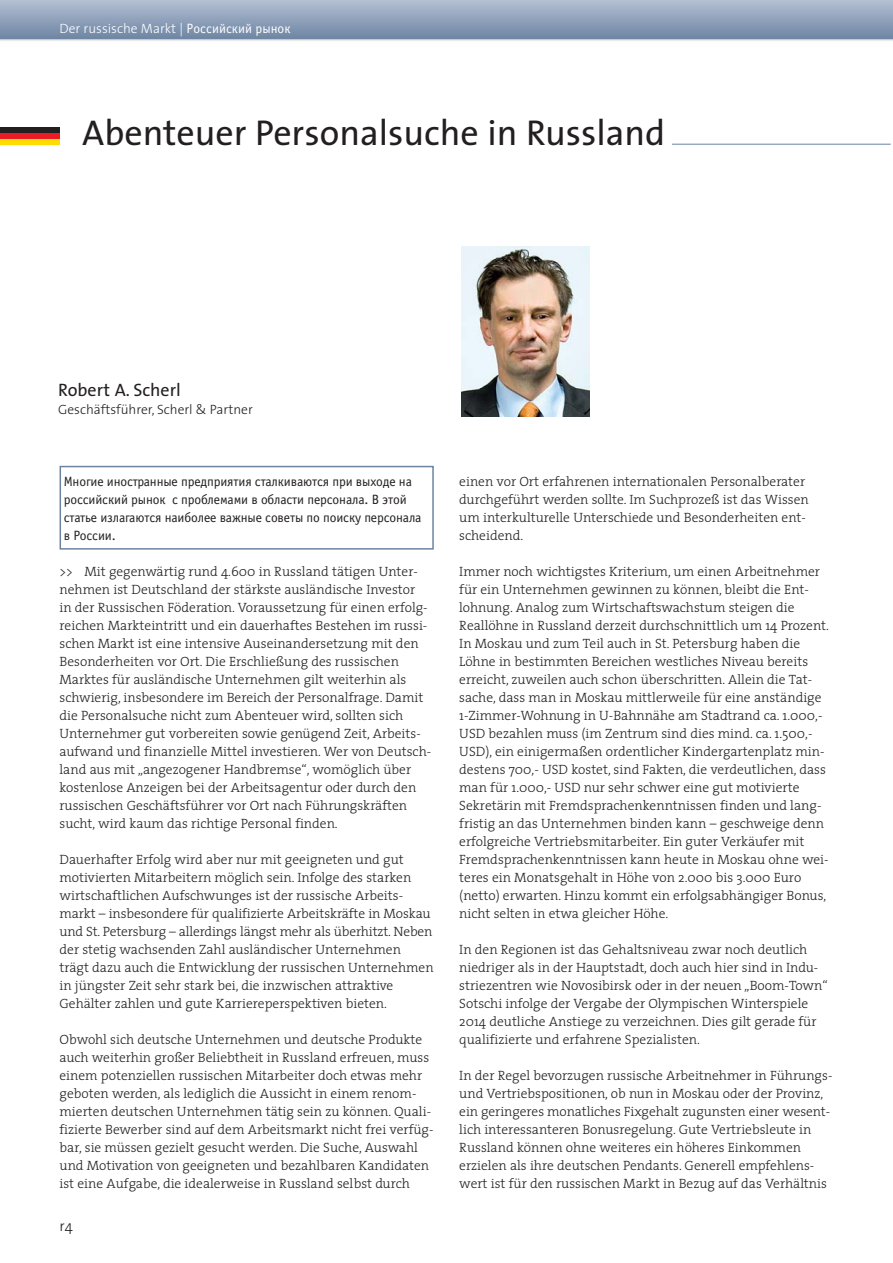
<style>
.page{position:relative;width:893px;height:1263px;background:#fff}
.page>*{position:absolute;margin:0;border:0;box-sizing:border-box;transform-origin:0 0}
.t1{font:36px "The Sans";color:#231f20}
.t2{font:18px "The Sans";color:#231f20}
.t3{font:300 15px "The Sans";color:#231f20}
.t4{font:300 13.5px/18px "The Serif";color:#231f20}
.t5{font:13.5px/18px "Officina Sans Book C";letter-spacing:-.01em;color:#231f20}
.t6{font:300 13.5px "The Sans";color:#fff}
.t7{font:300 13.5px "The Sans";color:#231f20}
.s1{font-family:"Officina Sans Book C";font-weight:400}
</style>
<div class="page">
<div style="left:0;top:0;width:893px;height:38px;background:linear-gradient(to bottom,#b3bfd3,#7188a6)"></div>
<div style="left:0;top:128px;width:60px;height:5px;background:#231f20"></div>
<div style="left:0;top:133px;width:60px;height:6px;background:#ed1c24"></div>
<div style="left:0;top:139px;width:60px;height:6px;background:#fd0"></div>
<img style="left:462px;top:246px;width:127px;height:170px">
<div style="left:60px;top:466px;width:374px;height:84px;border:2px solid #6c84a2"></div>
<hr style="left:672px;top:144px;width:219px;height:1px;background:#6c84a2">
<p class="t6" style="left:60px;top:23px;width:233px">Der russische Markt | <span class="s1">Pоссийский рынок</span></p>
<h1 class="t1" style="left:82px;top:119px;width:584px">Abenteuer Personalsuche in Russland</h1>
<h2 class="t2" style="left:58px;top:383px;width:124px">Robert A. Scherl</h2>
<p class="t7" style="left:58px;top:404px;width:196px">Geschäftsführer, Scherl &amp; Partner</p>
<p class="t5" style="left:64px;top:474px;width:359px">Многие иностранные предприятия сталкиваются при выходе на российский рынок с проблемами в области персонала. В этой статье излагаются наиболее важные советы по поиску персонала в России.</p>
<p class="t4" style="left:60px;top:563px;width:373px">&gt;&gt; Mit gegenwärtig rund 4.600 in Russland tätigen Unter&shy;nehmen ist Deutschland der stärkste ausländische Investor<br>in der Russischen Föderation. Voraussetzung für einen erfolg&shy;reichen Markteintritt und ein dauerhaftes Bestehen im russi&shy;schen Markt ist eine intensive Auseinandersetzung mit den Besonderheiten vor Ort. Die Erschließung des russischen Marktes für ausländische Unternehmen gilt weiterhin als schwierig, insbesondere im Bereich der Personalfrage. Damit die Personalsuche nicht zum Abenteuer wird, sollten sich Unternehmer gut vorbereiten sowie genügend Zeit, Arbeits&shy;aufwand und finanzielle Mittel investieren. Wer von Deutsch&shy;land aus mit „angezogener Handbremse“, womöglich über kostenlose Anzeigen bei der Arbeitsagentur oder durch den russischen Geschäftsführer vor Ort nach Führungskräften sucht, wird kaum das richtige Personal finden.</p>
<p class="t4" style="left:60px;top:851px;width:376px">Dauerhafter Erfolg wird aber nur mit geeigneten und gut motivierten Mitarbeitern möglich sein. Infolge des starken wirtschaftlichen Aufschwunges ist der russische Arbeits&shy;markt – insbesondere für qualifizierte Arbeitskräfte in Moskau und St. Petersburg – allerdings längst mehr als überhitzt. Neben der stetig wachsenden Zahl ausländischer Unternehmen trägt dazu auch die Entwicklung der russischen Unternehmen in jüngster Zeit sehr stark bei, die inzwischen attraktive Gehälter zahlen und gute Karriereperspektiven bieten.</p>
<p class="t4" style="left:60px;top:1031px;width:375px">Obwohl sich deutsche Unternehmen und deutsche Produkte auch weiterhin großer Beliebtheit in Russland erfreuen, muss einem potenziellen russischen Mitarbeiter doch etwas mehr geboten werden, als lediglich die Aussicht in einem renom&shy;mierten deutschen Unternehmen tätig sein zu können. Quali&shy;fizierte Bewerber sind auf dem Arbeitsmarkt nicht frei verfüg&shy;bar, sie müssen gezielt gesucht werden. Die Suche, Auswahl und Motivation von geeigneten und bezahlbaren Kandidaten ist eine Aufgabe, die idealerweise in Russland selbst durch</p>
<p class="t3" style="left:60px;top:1221px;width:15px">r4</p>
<p class="t4" style="left:459px;top:473px;width:351px">einen vor Ort erfahrenen internationalen Personalberater durchgeführt werden sollte. Im Suchprozeß ist das Wissen um interkulturelle Unterschiede und Besonderheiten ent&shy;scheidend.</p>
<p class="t4" style="left:459px;top:563px;width:371px">Immer noch wichtigstes Kriterium, um einen Arbeitnehmer für ein Unternehmen gewinnen zu können, bleibt die Ent&shy;lohnung. Analog zum Wirtschaftswachstum steigen die Reallöhne in Russland derzeit durchschnittlich um 14 Prozent.<br>In Moskau und zum Teil auch in St. Petersburg haben die Löhne in bestimmten Bereichen westliches Niveau bereits erreicht, zuweilen auch schon überschritten. Allein die Tat&shy;sache, dass man in Moskau mittlerweile für eine anständige 1-Zimmer-Wohnung in U-Bahnnähe am Stadtrand ca. 1.000,- USD bezahlen muss (im Zentrum sind dies mind. ca. 1.500,- USD), ein einigermaßen ordentlicher Kindergartenplatz min&shy;destens 700,- USD kostet, sind Fakten, die verdeutlichen, dass man für 1.000,- USD nur sehr schwer eine gut motivierte Sekretärin mit Fremdsprachenkenntnissen finden und lang&shy;fristig an das Unternehmen binden kann – geschweige denn erfolgreiche Vertriebsmitarbeiter. Ein guter Verkäufer mit Fremdsprachenkenntnissen kann heute in Moskau ohne wei&shy;teres ein Monatsgehalt in Höhe von 2.000 bis 3.000 Euro (netto) erwarten. Hinzu kommt ein erfolgsabhängiger Bonus, nicht selten in etwa gleicher Höhe.</p>
<p class="t4" style="left:459px;top:941px;width:370px">In den Regionen ist das Gehaltsniveau zwar noch deutlich niedriger als in der Hauptstadt, doch auch hier sind in Indu&shy;striezentren wie Novosibirsk oder in der neuen „Boom-Town“ Sotschi infolge der Vergabe der Olympischen Winterspiele 2014 deutliche Anstiege zu verzeichnen. Dies gilt gerade für qualifizierte und erfahrene Spezialisten.</p>
<p class="t4" style="left:459px;top:1067px;width:375px">In der Regel bevorzugen russische Arbeitnehmer in Führungs&shy;und Vertriebspositionen, ob nun in Moskau oder der Provinz, ein geringeres monatliches Fixgehalt zugunsten einer wesent&shy;lich interessanteren Bonusregelung. Gute Vertriebsleute in Russland können ohne weiteres ein höheres Einkommen erzielen als ihre deutschen Pendants. Generell empfehlens&shy;wert ist für den russischen Markt in Bezug auf das Verhältnis</p>
</div>
